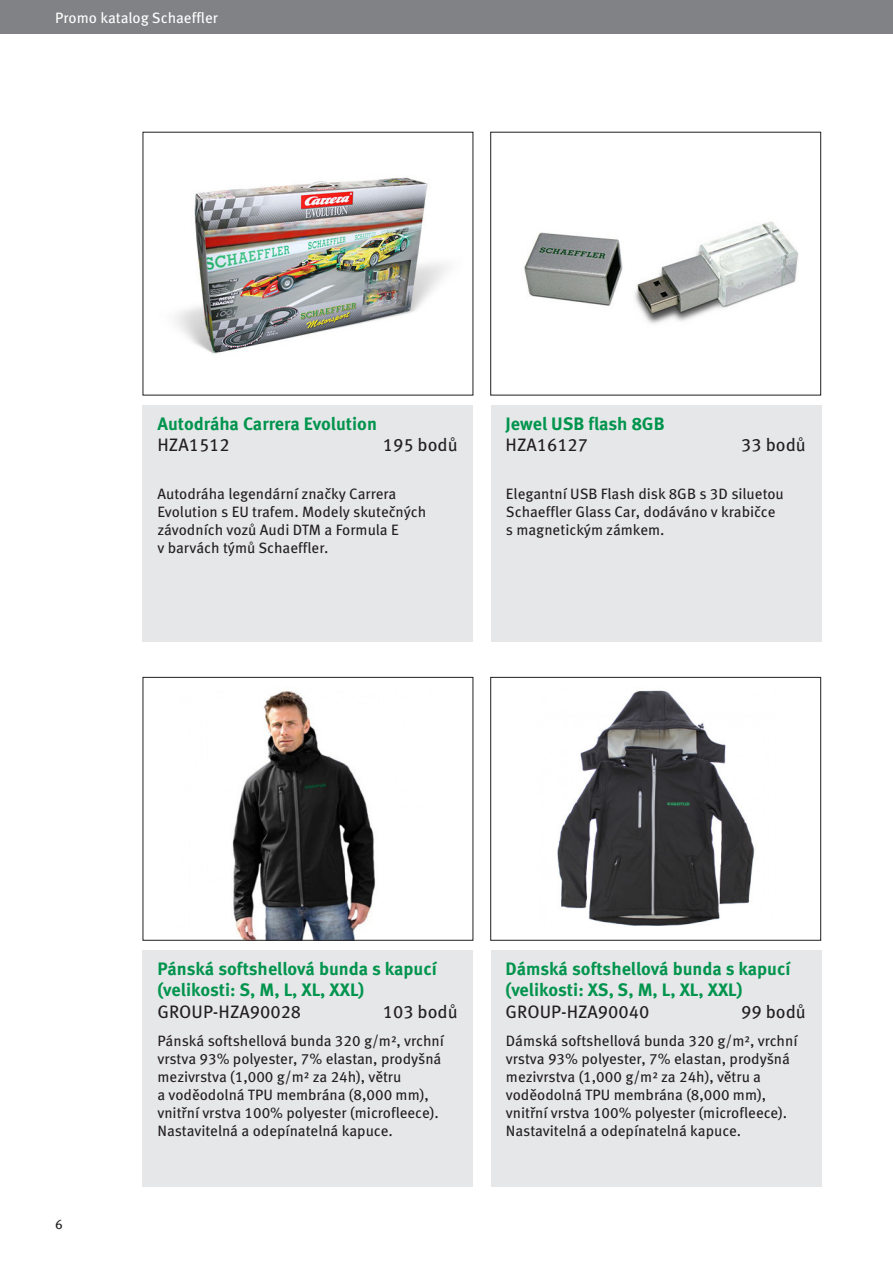
<style>
.page{position:relative;width:893px;height:1263px;background:#fff}
.page>*{position:absolute;margin:0;border:0;box-sizing:border-box;transform-origin:0 0}
.t1{font:700 18px/21.6px "Meta Pro";color:#00944d}
.t2{font:18px "Meta Pro";color:#231f20}
.t3{font:15px/18px "Meta Pro";color:#231f20}
.t4{font:15px "Meta Pro";color:#fff}
.t5{font:13.5px "Meta Pro";color:#231f20}
</style>
<div class="page">
<div style="left:0;top:0;width:893px;height:34px;background:#808285"></div>
<img style="left:524px;top:221px;width:275px;height:103px">
<div style="left:490px;top:132px;width:331px;height:263px;border:1px solid #231f20"></div>
<img style="left:557px;top:690px;width:198px;height:236px">
<div style="left:490px;top:677px;width:331px;height:264px;border:1px solid #231f20"></div>
<div style="left:491px;top:405px;width:330px;height:237px;background:#e6e7e9"></div>
<div style="left:491px;top:950px;width:330px;height:237px;background:#e6e7e9"></div>
<img style="left:175px;top:177px;width:273px;height:177px">
<img style="left:232px;top:691px;width:144px;height:248px">
<div style="left:143px;top:677px;width:330px;height:264px;border:1px solid #231f20"></div>
<div style="left:142px;top:405px;width:331px;height:237px;background:#e6e7e9"></div>
<div style="left:143px;top:950px;width:330px;height:237px;background:#e6e7e9"></div>
<p class="t4" style="left:55px;top:6px;width:164px">Promo katalog Schaeffler</p>
<p class="t1" style="left:157px;top:411px;width:221px">Autodráha Carrera Evolution</p>
<p class="t2" style="left:157px;top:431px;width:74px">HZA1512</p>
<p class="t2" style="left:383px;top:431px;width:76px">195 bodů</p>
<p class="t3" style="left:157px;top:484px;width:270px">Autodráha legendární značky Carrera Evolution s EU trafem. Modely skutečných závodních vozů Audi DTM a Formula E<br>v barvách týmů Schaeffler.</p>
<p class="t1" style="left:506px;top:411px;width:161px">Jewel USB flash 8GB</p>
<p class="t2" style="left:506px;top:431px;width:84px">HZA16127</p>
<p class="t2" style="left:741px;top:431px;width:66px">33 bodů</p>
<p class="t3" style="left:506px;top:484px;width:279px">Elegantní USB Flash disk 8GB s 3D siluetou<br>Schaeffler Glass Car, dodáváno v krabičce s magnetickým zámkem.</p>
<p class="t5" style="left:55px;top:1213px;width:9px">6</p>
<p class="t1" style="left:157px;top:957px;width:281px">Pánská softshellová bunda s kapucí (velikosti: S, M, L, XL, XXL)</p>
<p class="t2" style="left:157px;top:998px;width:145px">GROUP-HZA90028</p>
<p class="t2" style="left:383px;top:998px;width:76px">103 bodů</p>
<p class="t3" style="left:157px;top:1030px;width:288px">Pánská softshellová bunda 320 g/m², vrchní vrstva 93% polyester, 7% elastan, prodyšná mezivrstva (1,000 g/m² za 24h), větru<br>a voděodolná TPU membrána (8,000 mm), vnitřní vrstva 100% polyester (microfleece).<br>Nastavitelná a odepínatelná kapuce.</p>
<p class="t1" style="left:506px;top:957px;width:287px">Dámská softshellová bunda s kapucí (velikosti: XS, S, M, L, XL, XXL)</p>
<p class="t2" style="left:506px;top:998px;width:145px">GROUP-HZA90040</p>
<p class="t2" style="left:741px;top:998px;width:66px">99 bodů</p>
<p class="t3" style="left:506px;top:1030px;width:293px">Dámská softshellová bunda 320 g/m², vrchní vrstva 93% polyester, 7% elastan, prodyšná mezivrstva (1,000 g/m² za 24h), větru a voděodolná TPU membrána (8,000 mm), vnitřní vrstva 100% polyester (microfleece).<br>Nastavitelná a odepínatelná kapuce.</p>
</div>
